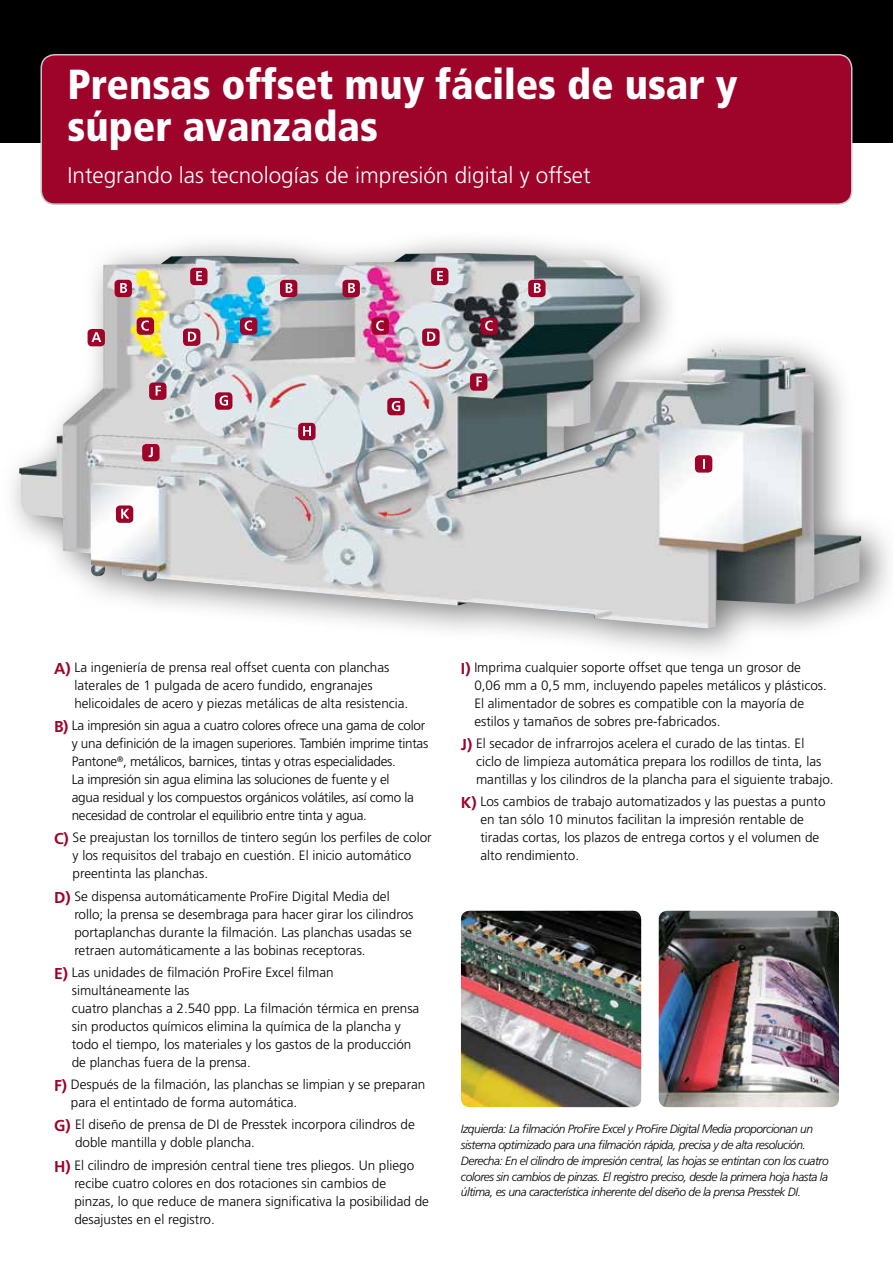
<style>
.page{position:relative;width:893px;height:1263px;background:#fff}
.page>*{position:absolute;margin:0;border:0;box-sizing:border-box;transform-origin:0 0}
.t1{font:900 condensed 42px/42px "Frutiger LT Std";color:#fff}
.t2{font:300 22.5px "Frutiger LT Std";color:#fff}
.t3{font:300 13.5px/18px "Frutiger LT Std";color:#000}
.t4{font:300 13.5px/18px "Frutiger LT Std";letter-spacing:-.02em;color:#000}
.t5{font:italic 300 12px/15.8px "Frutiger LT Std";letter-spacing:-.04em;color:#000}
.s1{font-weight:700;font-size:15.75px;color:#9e032a}
</style>
<div class="page">
<div style="left:0;top:0;width:893px;height:142px;background:#000"></div>
<div style="left:41px;top:55px;width:811px;height:149px;background:#9e032a;border-radius:14px"></div>
<div style="left:40px;top:54px;width:812px;height:151px;border:2px solid #c7c8ca;border-radius:14px"></div>
<img style="left:461px;top:911px;width:180px;height:196px">
<img style="left:659px;top:911px;width:180px;height:196px">
<div style="left:1px;top:230px;width:892px;height:434px;background:#000;opacity:.52"></div>
<img style="left:19px;top:253px;width:842px;height:375px">
<div style="left:88px;top:329px;width:17px;height:17px;background:#9e032a;border-radius:4px"></div>
<svg style="left:91px;top:332px;width:10px;height:10px"></svg>
<div style="left:115px;top:280px;width:17px;height:17px;background:#9e032a;border-radius:4px"></div>
<svg style="left:120px;top:283px;width:7px;height:10px"></svg>
<div style="left:342px;top:280px;width:18px;height:17px;background:#9e032a;border-radius:4px"></div>
<svg style="left:348px;top:283px;width:7px;height:10px"></svg>
<div style="left:240px;top:317px;width:17px;height:18px;background:#9e032a;border-radius:4px"></div>
<svg style="left:245px;top:320px;width:7px;height:11px"></svg>
<div style="left:480px;top:317px;width:18px;height:18px;background:#9e032a;border-radius:4px"></div>
<svg style="left:485px;top:320px;width:8px;height:11px"></svg>
<div style="left:183px;top:328px;width:17px;height:18px;background:#9e032a;border-radius:4px"></div>
<svg style="left:188px;top:332px;width:8px;height:10px"></svg>
<div style="left:422px;top:328px;width:18px;height:18px;background:#9e032a;border-radius:4px"></div>
<svg style="left:427px;top:332px;width:8px;height:10px"></svg>
<div style="left:190px;top:268px;width:18px;height:17px;background:#9e032a;border-radius:4px"></div>
<svg style="left:196px;top:271px;width:6px;height:10px"></svg>
<div style="left:431px;top:268px;width:17px;height:17px;background:#9e032a;border-radius:4px"></div>
<svg style="left:437px;top:271px;width:6px;height:10px"></svg>
<div style="left:470px;top:373px;width:17px;height:18px;background:#9e032a;border-radius:4px"></div>
<svg style="left:476px;top:377px;width:6px;height:9px"></svg>
<div style="left:387px;top:398px;width:18px;height:17px;background:#9e032a;border-radius:4px"></div>
<svg style="left:392px;top:401px;width:8px;height:10px"></svg>
<div style="left:695px;top:455px;width:17px;height:18px;background:#9e032a;border-radius:4px"></div>
<svg style="left:703px;top:459px;width:2px;height:9px"></svg>
<div style="left:142px;top:444px;width:18px;height:17px;background:#9e032a;border-radius:4px"></div>
<svg style="left:149px;top:447px;width:4px;height:10px"></svg>
<div style="left:116px;top:505px;width:17px;height:18px;background:#9e032a;border-radius:4px"></div>
<svg style="left:121px;top:509px;width:8px;height:9px"></svg>
<div style="left:137px;top:317px;width:17px;height:18px;background:#9e032a;border-radius:4px"></div>
<svg style="left:141px;top:320px;width:8px;height:11px"></svg>
<div style="left:372px;top:317px;width:17px;height:18px;background:#9e032a;border-radius:4px"></div>
<svg style="left:376px;top:320px;width:8px;height:11px"></svg>
<div style="left:215px;top:392px;width:17px;height:18px;background:#9e032a;border-radius:4px"></div>
<svg style="left:220px;top:395px;width:8px;height:11px"></svg>
<div style="left:149px;top:382px;width:17px;height:18px;background:#9e032a;border-radius:4px"></div>
<svg style="left:156px;top:386px;width:5px;height:10px"></svg>
<div style="left:298px;top:423px;width:18px;height:17px;background:#9e032a;border-radius:4px"></div>
<svg style="left:303px;top:426px;width:8px;height:10px"></svg>
<div style="left:280px;top:280px;width:17px;height:17px;background:#9e032a;border-radius:4px"></div>
<svg style="left:286px;top:283px;width:7px;height:10px"></svg>
<div style="left:528px;top:280px;width:18px;height:17px;background:#9e032a;border-radius:4px"></div>
<svg style="left:534px;top:283px;width:7px;height:10px"></svg>
<h1 class="t1" style="left:68px;top:63px;width:671px">Prensas offset muy fáciles de usar y súper avanzadas</h1>
<h2 class="t2" style="left:68px;top:162px;width:525px">Integrando las tecnologías de impresión digital y offset</h2>
<p class="t3" style="left:74px;top:658px;width:336px;text-indent:-20px"><span class="s1">A)</span> La ingeniería de prensa real offset cuenta con planchas laterales de 1 pulgada de acero fundido, engranajes helicoidales de acero y piezas metálicas de alta resistencia.</p>
<p class="t4" style="left:72px;top:717px;width:358px;text-indent:-18px"><span class="s1">B)</span> La impresión sin agua a cuatro colores ofrece una gama de color y una definición de la imagen superiores. También imprime tintas Pantone<sup>®</sup>, metálicos, barnices, tintas y otras especialidades.<br>La impresión sin agua elimina las soluciones de fuente y el<br>agua residual y los compuestos orgánicos volátiles, así como la necesidad de controlar el equilibrio entre tinta y agua.</p>
<p class="t3" style="left:73px;top:829px;width:361px;text-indent:-19px"><span class="s1">C)</span> Se preajustan los tornillos de tintero según los perfiles de color y los requisitos del trabajo en cuestión. El inicio automático preentinta las planchas.</p>
<p class="t3" style="left:74px;top:887px;width:341px;text-indent:-20px"><span class="s1">D)</span> Se dispensa automáticamente ProFire Digital Media del rollo; la prensa se desembraga para hacer girar los cilindros portaplanchas durante la filmación. Las planchas usadas se retraen automáticamente a las bobinas receptoras.</p>
<p class="t3" style="left:72px;top:963px;width:349px;text-indent:-18px"><span class="s1">E)</span> Las unidades de filmación ProFire Excel filman simultáneamente las<br>cuatro planchas a 2.540 ppp. La filmación térmica en prensa sin productos químicos elimina la química de la plancha y todo el tiempo, los materiales y los gastos de la producción de planchas fuera de la prensa.</p>
<p class="t3" style="left:71px;top:1076px;width:356px;text-indent:-17px"><span class="s1">F)</span> Después de la filmación, las planchas se limpian y se preparan para el entintado de forma automática.</p>
<p class="t3" style="left:75px;top:1116px;width:341px;text-indent:-21px"><span class="s1">G)</span> El diseño de prensa de DI de Presstek incorpora cilindros de doble mantilla y doble plancha.</p>
<p class="t3" style="left:74px;top:1156px;width:356px;text-indent:-20px"><span class="s1">H)</span> El cilindro de impresión central tiene tres pliegos. Un pliego recibe cuatro colores en dos rotaciones sin cambios de pinzas, lo que reduce de manera significativa la posibilidad de desajustes en el registro.</p>
<p class="t3" style="left:474px;top:658px;width:354px;text-indent:-13px"><span class="s1">I)</span> Imprima cualquier soporte offset que tenga un grosor de 0,06 mm a 0,5 mm, incluyendo papeles metálicos y plásticos.<br>El alimentador de sobres es compatible con la mayoría de estilos y tamaños de sobres pre-fabricados.</p>
<p class="t3" style="left:476px;top:735px;width:359px;text-indent:-15px"><span class="s1">J)</span> El secador de infrarrojos acelera el curado de las tintas. El<br>ciclo de limpieza automática prepara los rodillos de tinta, las mantillas y los cilindros de la plancha para el siguiente trabajo.</p>
<p class="t3" style="left:480px;top:793px;width:347px;text-indent:-20px"><span class="s1">K)</span> Los cambios de trabajo automatizados y las puestas a punto en tan sólo 10 minutos facilitan la impresión rentable de tiradas cortas, los plazos de entrega cortos y el volumen de alto rendimiento.</p>
<p class="t5" style="left:461px;top:1121px;width:369px">Izquierda: La filmación ProFire Excel y ProFire Digital Media proporcionan un sistema optimizado para una filmación rápida, precisa y de alta resolución.<br>Derecha: En el cilindro de impresión central, las hojas se entintan con los cuatro colores sin cambios de pinzas. El registro preciso, desde la primera hoja hasta la última, es una característica inherente del diseño de la prensa Presstek DI.</p>
</div>
